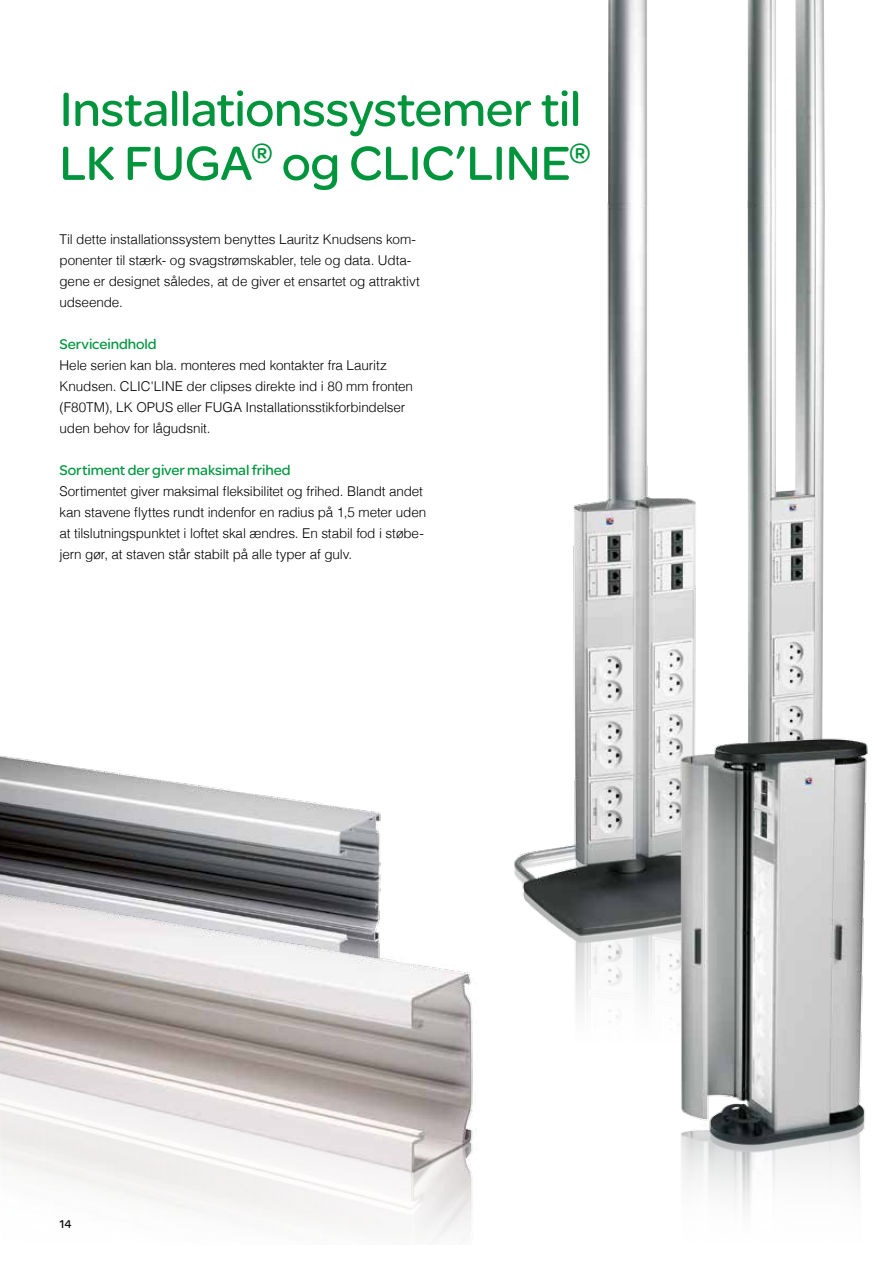
<style>
.page{position:relative;width:893px;height:1263px;background:#fff}
.page>*{position:absolute;margin:0;border:0;box-sizing:border-box;transform-origin:0 0}
.t1{font:51px/54px "SE Optimist";letter-spacing:-.01em;color:#00953c}
.t2{font:15px "SE Optimist";letter-spacing:-.005em;color:#00963e}
.t3{font:300 13.5px/21px "Helvetica";letter-spacing:-.01em;color:#000}
.t4{font:12px "SE Optimist";color:#000}
</style>
<div class="page">
<img style="left:804px;top:208px;width:21px;height:519px">
<img style="left:748px;top:0;width:77px;height:208px">
<img style="left:513px;top:202px;width:291px;height:821px">
<img style="left:608px;top:0;width:39px;height:205px">
<img style="left:0;top:755px;width:381px;height:131px">
<img style="left:0;top:886px;width:546px;height:352px">
<img style="left:667px;top:727px;width:201px;height:482px">
<h1 class="t1" style="left:60px;top:81px;width:533px">Installationssystemer til<br>LK FUGA<sup>®</sup> og CLIC’LINE<sup>®</sup></h1>
<p class="t3" style="left:60px;top:228px;width:362px">Til dette installationssystem benyttes Lauritz Knudsens kom&shy;ponenter til stærk- og svagstrømskabler, tele og data. Udta&shy;gene er designet således, at de giver et ensartet og attraktivt udseende.</p>
<p class="t2" style="left:60px;top:333px;width:99px">Serviceindhold</p>
<p class="t3" style="left:60px;top:354px;width:355px">Hele serien kan bla. monteres med kontakter fra Lauritz Knudsen. CLIC'LINE der clipses direkte ind i 80 mm fronten (F80TM), LK OPUS eller FUGA Installationsstikforbindelser uden behov for lågudsnit.</p>
<p class="t2" style="left:60px;top:459px;width:233px">Sortiment der giver maksimal frihed</p>
<p class="t3" style="left:60px;top:480px;width:368px">Sortimentet giver maksimal fleksibilitet og frihed. Blandt andet kan stavene flyttes rundt indenfor en radius på 1,5 meter uden at tilslutningspunktet i loftet skal ændres. En stabil fod i støbe&shy;jern gør, at staven står stabilt på alle typer af gulv.</p>
<p class="t4" style="left:60px;top:1215px;width:13px">14</p>
</div>
